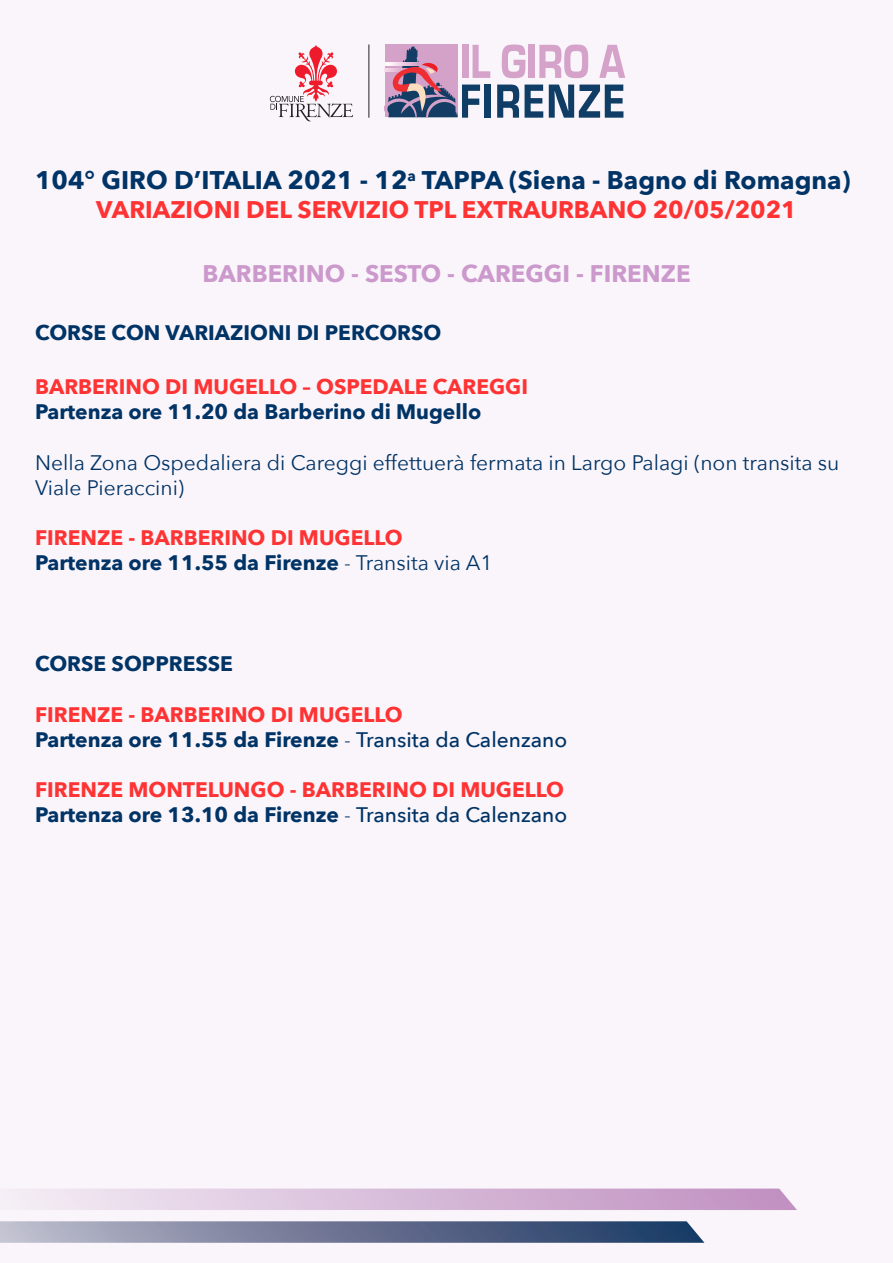
<style>
.page{position:relative;width:893px;height:1263px;background:#faf5fa}
.page>*{position:absolute;margin:0;border:0;box-sizing:border-box;transform-origin:0 0}
.t1{font:700 25.5px "Avenir Next";color:#036}
.t2{font:700 24px "Avenir Next";color:#f33}
.t3{font:700 24px "Avenir Next";color:#c9c}
.t4{font:700 21px "Avenir Next";color:#036}
.t5{font:700 21px "Avenir Next";color:#f33}
.t6{font:21px/25.2px "Avenir Next";color:#036}
.s1{font-weight:400}
.s2{font-weight:500}
</style>
<div class="page">
<svg style="left:26px;top:1188px;width:771px;height:22px;background:#d9beda"></svg>
<svg style="left:0;top:1221px;width:704px;height:22px;background:#707b98"></svg>
<svg style="left:502px;top:45px;width:23px;height:33px"></svg>
<div style="left:529px;top:45px;width:6px;height:33px;background:#d5a2c9"></div>
<svg style="left:539px;top:45px;width:49px;height:33px"></svg>
<svg style="left:599px;top:45px;width:26px;height:33px"></svg>
<svg style="left:385px;top:45px;width:105px;height:73px"></svg>
<div style="left:485px;top:85px;width:6px;height:33px;background:#103d65"></div>
<svg style="left:497px;top:85px;width:22px;height:33px"></svg>
<svg style="left:525px;top:85px;width:18px;height:33px"></svg>
<svg style="left:549px;top:85px;width:74px;height:33px"></svg>
<svg style="left:270px;top:45px;width:83px;height:76px"></svg>
<hr style="left:369px;top:45px;width:1px;height:73px;background:#231f20">
<p class="t1" style="left:35px;top:158px;width:817px">104° GIRO D’ITALIA 2021 - 12<sup>a</sup> TAPPA (Siena - Bagno di Romagna)</p>
<p class="t2" style="left:96px;top:189px;width:702px">VARIAZIONI DEL SERVIZIO TPL EXTRAURBANO 20/05/2021</p>
<p class="t3" style="left:202px;top:253px;width:490px">BARBERINO - SESTO - CAREGGI - FIRENZE</p>
<p class="t4" style="left:35px;top:314px;width:408px">CORSE CON VARIAZIONI DI PERCORSO</p>
<p class="t5" style="left:35px;top:368px;width:494px">BARBERINO DI MUGELLO – OSPEDALE CAREGGI</p>
<p class="t4" style="left:35px;top:394px;width:448px">Partenza ore 11.20 da Barberino di Mugello</p>
<p class="t6" style="left:35px;top:449px;width:806px">Nella Zona Ospedaliera di Careggi effettuerà fermata in Largo Palagi (non transita su<br>Viale Pieraccini)</p>
<p class="t5" style="left:35px;top:520px;width:369px">FIRENZE - BARBERINO DI MUGELLO</p>
<p class="t4" style="left:35px;top:545px;width:459px">Partenza ore 11.55 da Firenze <span class="s1">- Transita via A1</span></p>
<p class="t4" style="left:35px;top:646px;width:199px">CORSE SOPPRESSE</p>
<p class="t5" style="left:35px;top:696px;width:369px">FIRENZE - BARBERINO DI MUGELLO</p>
<p class="t4" style="left:35px;top:721px;width:534px">Partenza ore 11.55 da Firenze <span class="s1">-</span> <span class="s2">Transita da Calenzano</span></p>
<p class="t5" style="left:35px;top:772px;width:531px">FIRENZE MONTELUNGO - BARBERINO DI MUGELLO</p>
<p class="t4" style="left:35px;top:797px;width:534px">Partenza ore 13.10 da Firenze <span class="s1">-</span> <span class="s2">Transita da Calenzano</span></p>
</div>
